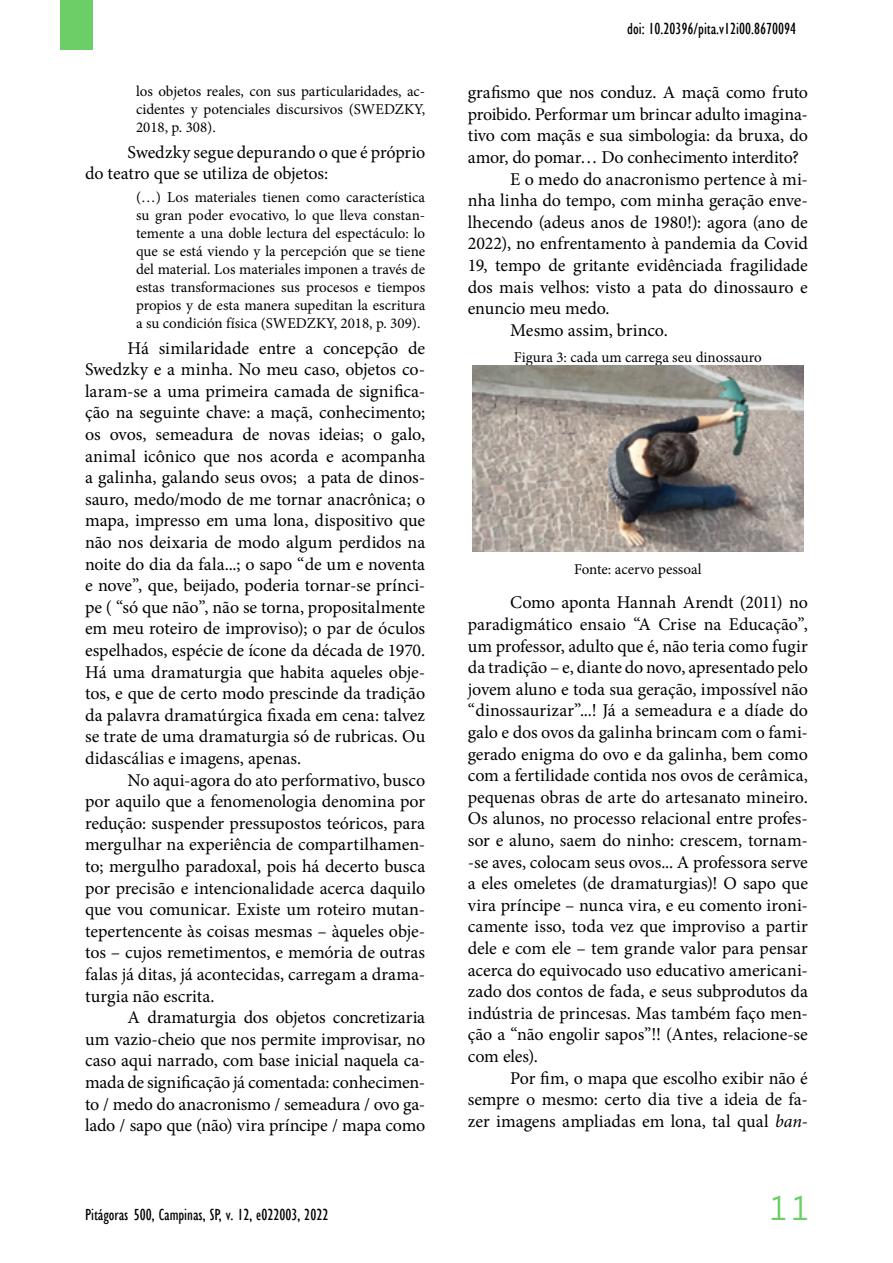
<style>
.page{position:relative;width:893px;height:1263px;background:#fff}
.page>*{position:absolute;margin:0;border:0;box-sizing:border-box;transform-origin:0 0}
.t1{font:36px "Orator Std";color:#6bce67}
.t2{font:18px/21.6px "Minion Pro";letter-spacing:-.005em;color:#000;text-align:justify}
.t3{font:condensed 16.5px "Gill Sans";color:#000}
.t4{font:15px/18px "Minion Pro";color:#000;text-align:justify}
.s1{font-style:italic}
</style>
<div class="page">
<div style="left:60px;top:0;width:32px;height:50px;background:#6bce67"></div>
<img style="left:472px;top:365px;width:332px;height:187px">
<p class="t4" style="left:136px;top:82px;width:291px">los objetos reales, con sus particularidades, ac&shy;cidentes y potenciales discursivos (SWEDZKY, 2018, p. 308).</p>
<p class="t2" style="left:85px;top:141px;width:342px;text-indent:43px">Swedzky segue depurando o que é próprio do teatro que se utiliza de objetos:</p>
<p class="t4" style="left:136px;top:188px;width:291px">(…) Los materiales tienen como característica su gran poder evocativo, lo que lleva constan&shy;temente a una doble lectura del espectáculo: lo que se está viendo y la percepción que se tiene del material. Los materiales imponen a través de estas transformaciones sus procesos e tiempos propios y de esta manera supeditan la escritura a su condición física (SWEDZKY, 2018, p. 309).</p>
<p class="t2" style="left:85px;top:337px;width:342px;text-indent:43px">Há similaridade entre a concepção de Swedzky e a minha. No meu caso, objetos co&shy;laram-se a uma primeira camada de significa&shy;ção na seguinte chave: a maçã, conhecimento; os ovos, semeadura de novas ideias; o galo, animal icônico que nos acorda e acompanha a galinha, galando seus ovos; a pata de dinos&shy;sauro, medo/modo de me tornar anacrônica; o mapa, impresso em uma lona, dispositivo que não nos deixaria de modo algum perdidos na noite do dia da fala...; o sapo “de um e noventa e nove”, que, beijado, poderia tornar-se prínci&shy;pe ( “só que não”, não se torna, propositalmente em meu roteiro de improviso); o par de óculos espelhados, espécie de ícone da década de 1970.<br>Há uma dramaturgia que habita aqueles obje&shy;tos, e que de certo modo prescinde da tradição da palavra dramatúrgica fixada em cena: talvez se trate de uma dramaturgia só de rubricas. Ou didascálias e imagens, apenas.</p>
<p class="t2" style="left:85px;top:769px;width:342px;text-indent:43px">No aqui-agora do ato performativo, busco por aquilo que a fenomenologia denomina por redução: suspender pressupostos teóricos, para mergulhar na experiência de compartilhamen&shy;to; mergulho paradoxal, pois há decerto busca por precisão e intencionalidade acerca daquilo que vou comunicar. Existe um roteiro mutan&shy;tepertencente às coisas mesmas – àqueles obje&shy;tos – cujos remetimentos, e memória de outras falas já ditas, já acontecidas, carregam a drama&shy;turgia não escrita.</p>
<p class="t2" style="left:85px;top:1007px;width:342px;text-indent:43px">A dramaturgia dos objetos concretizaria um vazio-cheio que nos permite improvisar, no caso aqui narrado, com base inicial naquela ca&shy;mada de significação já comentada: conhecimen&shy;to / medo do anacronismo / semeadura / ovo ga&shy;lado / sapo que (não) vira príncipe / mapa como</p>
<p class="t3" style="left:85px;top:1205px;width:245px">Pitágoras 500, Campinas, SP, v. 12, e022003, 2022</p>
<p class="t3" style="left:627px;top:19px;width:170px">doi: 10.20396/pita.v12i00.8670094</p>
<p class="t2" style="left:468px;top:82px;width:342px">grafismo que nos conduz. A maçã como fruto</p>
<p class="t2" style="left:468px;top:103px;width:342px">proibido. Performar um brincar adulto imagina-</p>
<p class="t2" style="left:468px;top:125px;width:342px">tivo com maçãs e sua simbologia: da bruxa, do</p>
<p class="t2" style="left:468px;top:146px;width:333px">amor, do pomar… Do conhecimento interdito?</p>
<p class="t2" style="left:510px;top:168px;width:299px">E o medo do anacronismo pertence à mi-</p>
<p class="t2" style="left:468px;top:190px;width:342px">nha linha do tempo, com minha geração enve-</p>
<p class="t2" style="left:468px;top:211px;width:342px">lhecendo (adeus anos de 1980!): agora (ano de</p>
<p class="t2" style="left:468px;top:233px;width:342px">2022), no enfrentamento à pandemia da Covid</p>
<p class="t2" style="left:468px;top:254px;width:342px">19, tempo de gritante evidênciada fragilidade</p>
<p class="t2" style="left:468px;top:276px;width:342px">dos mais velhos: visto a pata do dinossauro e</p>
<p class="t2" style="left:468px;top:298px;width:143px">enuncio meu medo.</p>
<p class="t2" style="left:510px;top:319px;width:159px">Mesmo assim, brinco.</p>
<p class="t4" style="left:514px;top:349px;width:249px">Figura 3: cada um carrega seu dinossauro</p>
<p class="t4" style="left:574px;top:560px;width:129px">Fonte: acervo pessoal</p>
<p class="t2" style="left:468px;top:592px;width:342px;text-indent:43px">Como aponta Hannah Arendt (2011) no paradigmático ensaio “A Crise na Educação”, um professor, adulto que é, não teria como fugir da tradição – e, diante do novo, apresentado pelo jovem aluno e toda sua geração, impossível não “dinossaurizar”...! Já a semeadura e a díade do galo e dos ovos da galinha brincam com o fami&shy;gerado enigma do ovo e da galinha, bem como com a fertilidade contida nos ovos de cerâmica, pequenas obras de arte do artesanato mineiro.<br>Os alunos, no processo relacional entre profes&shy;sor e aluno, saem do ninho: crescem, tornam--se aves, colocam seus ovos... A professora serve a eles omeletes (de dramaturgias)! O sapo que vira príncipe – nunca vira, e eu comento ironi&shy;camente isso, toda vez que improviso a partir dele e com ele – tem grande valor para pensar acerca do equivocado uso educativo americani&shy;zado dos contos de fada, e seus subprodutos da indústria de princesas. Mas também faço men&shy;ção a “não engolir sapos”!! (Antes, relacione-se com eles).</p>
<p class="t2" style="left:468px;top:1067px;width:342px;text-indent:43px">Por fim, o mapa que escolho exibir não é sempre o mesmo: certo dia tive a ideia de fa&shy;zer imagens ampliadas em lona, tal qual <span class="s1">ban-</span></p>
<h1 class="t1" style="left:768px;top:1182px;width:45px">11</h1>
</div>
